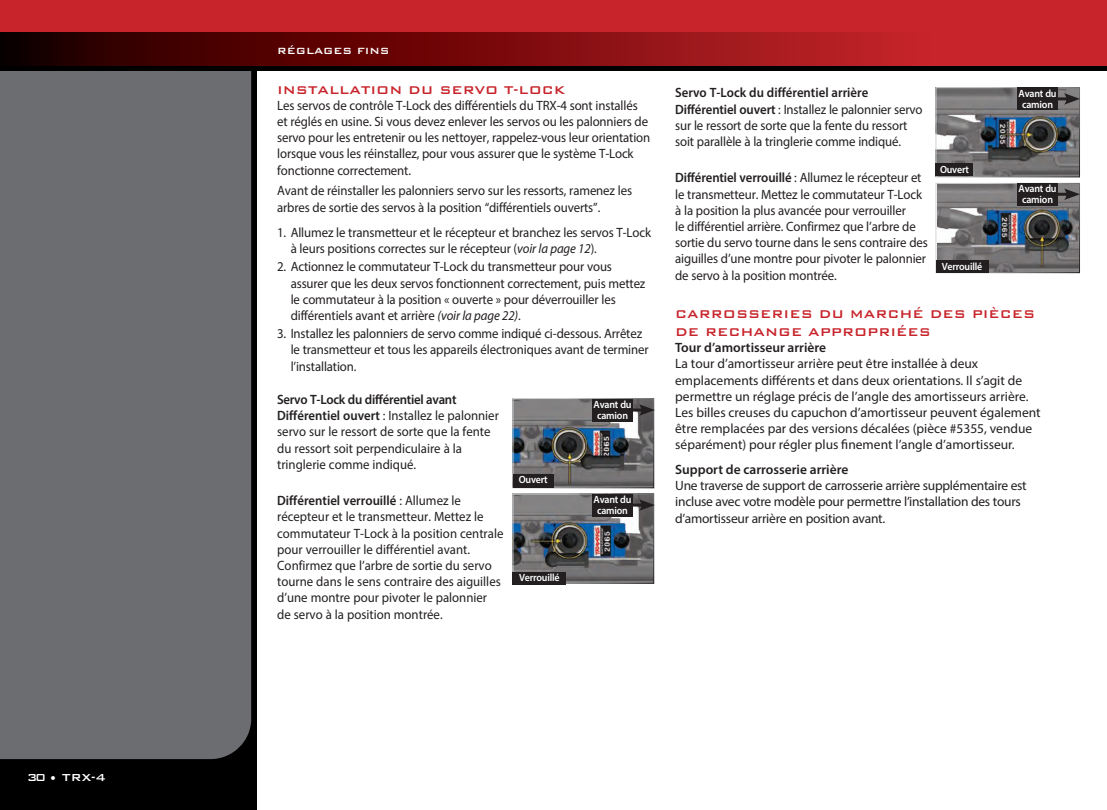
<style>
.page{position:relative;width:1107px;height:810px;background:#fff}
.page>*{position:absolute;margin:0;border:0;box-sizing:border-box;transform-origin:0 0}
.t1{font:500 15px/18px "Bank Gothic BT";color:#c8242b}
.t2{font:13.5px/16.2px "Myriad Pro";letter-spacing:-.01em;color:#231f20;scale:.95 1}
.t3{font:13.5px/16.2px "Myriad Pro";letter-spacing:-.01em;color:#231f20}
.t4{font:600 13.5px "Myriad Pro";color:#231f20}
.t5{font:600 13.5px "Myriad Pro";color:#231f20;scale:.95 1}
.t6{font:600 13.5px "Myriad Pro";letter-spacing:-.02em;color:#231f20;scale:.95 1}
.t7{font:500 13.5px "Bank Gothic BT";color:#fff}
.t8{font:500 12px "Bank Gothic BT";color:#fff}
.t9{font:600 10.5px/10.5px "Myriad Pro";letter-spacing:-.02em;color:#fff;text-align:center;scale:.95 1}
.s1{font-style:italic}
.s2{font-weight:600}
</style>
<div class="page">
<div style="left:0;top:13px;width:256px;height:797px;background:#000"></div>
<div style="left:0;top:71px;width:251px;height:688px;background:#6c6d70"></div>
<div style="left:0;top:0;width:1107px;height:70px;background:#000"></div>
<div style="left:0;top:0;width:1107px;height:51px;background:#c8242b"></div>
<svg style="left:0;top:32px;width:1107px;height:34px;background:#7f0f12"></svg>
<img style="left:514px;top:495px;width:138px;height:87px">
<img style="left:514px;top:400px;width:138px;height:86px">
<div style="left:513px;top:474px;width:41px;height:13px;background:#231f20"></div>
<div style="left:513px;top:572px;width:53px;height:12px;background:#231f20"></div>
<div style="left:592px;top:494px;width:41px;height:22px;background:#231f20"></div>
<div style="left:592px;top:399px;width:41px;height:22px;background:#231f20"></div>
<svg style="left:633px;top:499px;width:22px;height:12px"></svg>
<svg style="left:633px;top:404px;width:22px;height:12px"></svg>
<img style="left:937px;top:185px;width:141px;height:86px">
<div style="left:935px;top:183px;width:145px;height:90px;border:1px solid #fff"></div>
<img style="left:937px;top:89px;width:141px;height:86px">
<div style="left:936px;top:164px;width:37px;height:12px;background:#231f20"></div>
<div style="left:936px;top:261px;width:52px;height:12px;background:#231f20"></div>
<div style="left:1017px;top:183px;width:41px;height:23px;background:#231f20"></div>
<div style="left:1017px;top:88px;width:41px;height:22px;background:#231f20"></div>
<svg style="left:1058px;top:188px;width:22px;height:12px"></svg>
<svg style="left:1058px;top:93px;width:22px;height:12px"></svg>
<p class="t7" style="left:27px;top:770px;width:81px">30 • TRX-4</p>
<p class="t8" style="left:277px;top:45px;width:114px">RÉGLAGES FINS</p>
<p class="t1" style="left:277px;top:80px;width:290px">INSTALLATION DU SERVO T-LOCK</p>
<p class="t2" style="left:277px;top:97px;width:394px">Les servos de contrôle T-Lock des différentiels du TRX-4 sont installés et réglés en usine. Si vous devez enlever les servos ou les palonniers de servo pour les entretenir ou les nettoyer, rappelez-vous leur orientation lorsque vous les réinstallez, pour vous assurer que le système T-Lock fonctionne correctement.</p>
<p class="t2" style="left:277px;top:183px;width:375px">Avant de réinstaller les palonniers servo sur les ressorts, ramenez les arbres de sortie des servos à la position “différentiels ouverts”.</p>
<p class="t2" style="left:291px;top:224px;width:381px;text-indent:-14px">1. Allumez le transmetteur et le récepteur et branchez les servos T-Lock à leurs positions correctes sur le récepteur (<span class="s1">voir la page 12</span>).</p>
<p class="t2" style="left:291px;top:258px;width:375px;text-indent:-14px">2. Actionnez le commutateur T-Lock du transmetteur pour vous assurer que les deux servos fonctionnent correctement, puis mettez le commutateur à la position « ouverte » pour déverrouiller les différentiels avant et arrière <span class="s1">(voir la page 22)</span>.</p>
<p class="t2" style="left:291px;top:325px;width:378px;text-indent:-14px">3. Installez les palonniers de servo comme indiqué ci-dessous. Arrêtez le transmetteur et tous les appareils électroniques avant de terminer l’installation.</p>
<p class="t6" style="left:277px;top:391px;width:190px">Servo T-Lock du différentiel avant</p>
<p class="t2" style="left:277px;top:407px;width:235px"><span class="s2">Différentiel ouvert</span> : Installez le palonnier servo sur le ressort de sorte que la fente du ressort soit perpendiculaire à la tringlerie comme indiqué.</p>
<p class="t2" style="left:277px;top:492px;width:240px"><span class="s2">Différentiel verrouillé</span> : Allumez le récepteur et le transmetteur. Mettez le commutateur T-Lock à la position centrale pour verrouiller le différentiel avant.<br>Confirmez que l’arbre de sortie du servo tourne dans le sens contraire des aiguilles d’une montre pour pivoter le palonnier de servo à la position montrée.</p>
<p class="t9" style="left:594px;top:399px;width:42px">Avant du camion</p>
<p class="t9" style="left:519px;top:474px;width:32px">Ouvert</p>
<p class="t9" style="left:594px;top:494px;width:42px">Avant du camion</p>
<p class="t9" style="left:519px;top:572px;width:44px">Verrouillé</p>
<p class="t5" style="left:675px;top:84px;width:205px">Servo T-Lock du différentiel arrière</p>
<p class="t2" style="left:675px;top:101px;width:262px"><span class="s2">Différentiel ouvert</span> : Installez le palonnier servo sur le ressort de sorte que la fente du ressort soit parallèle à la tringlerie comme indiqué.</p>
<p class="t2" style="left:675px;top:170px;width:267px"><span class="s2">Différentiel verrouillé</span> : Allumez le récepteur et le transmetteur. Mettez le commutateur T-Lock à la position la plus avancée pour verrouiller<br>le différentiel arrière. Confirmez que l’arbre de sortie du servo tourne dans le sens contraire des aiguilles d’une montre pour pivoter le palonnier de servo à la position montrée.</p>
<p class="t1" style="left:675px;top:305px;width:362px">CARROSSERIES DU MARCHÉ DES PIÈCES<br>DE RECHANGE APPROPRIÉES</p>
<p class="t4" style="left:675px;top:339px;width:152px">Tour d’amortisseur arrière</p>
<p class="t3" style="left:675px;top:355px;width:367px">La tour d’amortisseur arrière peut être installée à deux emplacements différents et dans deux orientations. Il s’agit de permettre un réglage précis de l’angle des amortisseurs arrière.<br>Les billes creuses du capuchon d’amortisseur peuvent également être remplacées par des versions décalées (pièce #5355, vendue séparément) pour régler plus finement l’angle d’amortisseur.</p>
<p class="t4" style="left:675px;top:461px;width:175px">Support de carrosserie arrière</p>
<p class="t3" style="left:675px;top:477px;width:353px">Une traverse de support de carrosserie arrière supplémentaire est incluse avec votre modèle pour permettre l’installation des tours d’amortisseur arrière en position avant.</p>
<p class="t9" style="left:1019px;top:88px;width:42px">Avant du camion</p>
<p class="t9" style="left:940px;top:164px;width:32px">Ouvert</p>
<p class="t9" style="left:1019px;top:183px;width:42px">Avant du camion</p>
<p class="t9" style="left:942px;top:261px;width:44px">Verrouillé</p>
</div>
